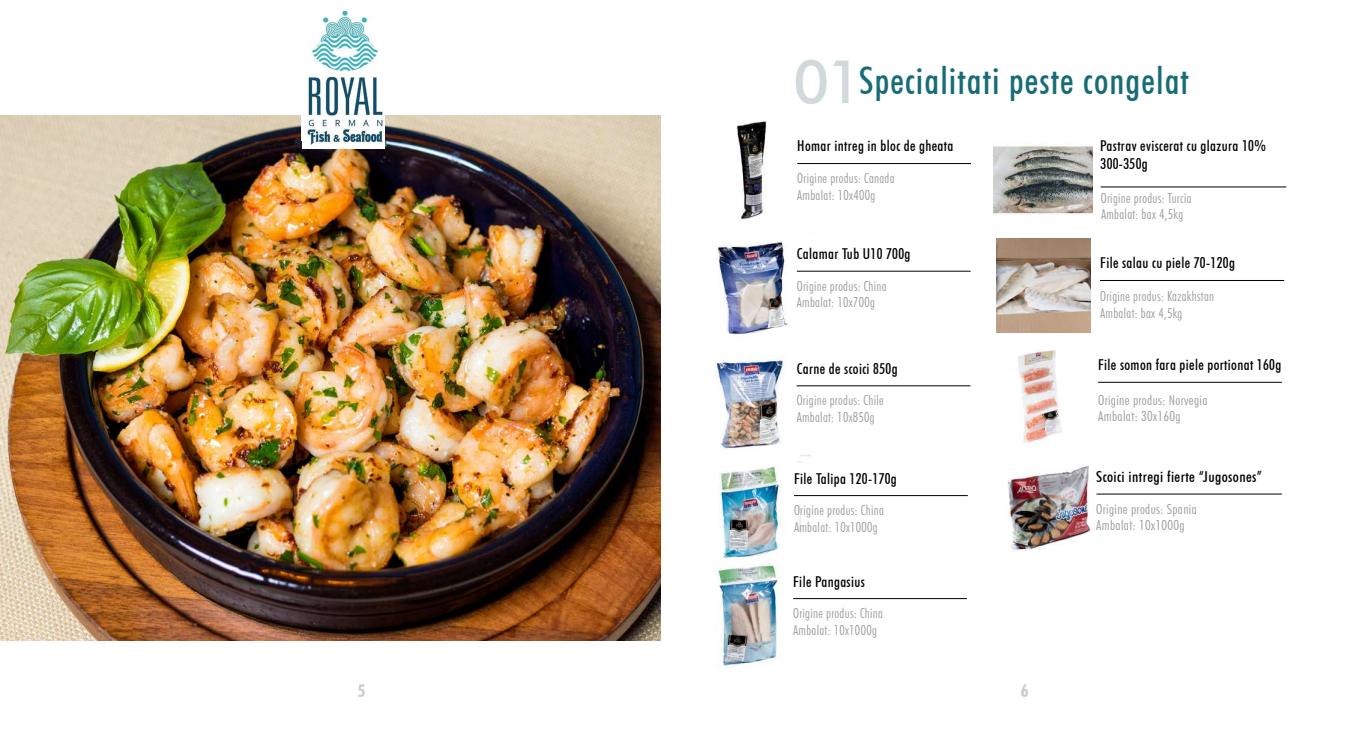
<style>
.page{position:relative;width:1350px;height:745px;background:#fff}
.page>*{position:absolute;margin:0;border:0;box-sizing:border-box;transform-origin:0 0}
.t1{font:500 60px "Futura BT";color:#d2d9db}
.t2{font:500 condensed 37.5px "Futura BT";letter-spacing:.03em;color:#176c75}
.t3{font:700 condensed 17.5px "Futura BT";color:#ccc}
.t4{font:500 condensed 15px/18px "Futura BT";letter-spacing:.025em;color:#000}
.t5{font:500 condensed 15px "Futura BT";letter-spacing:.025em;color:#000;scale:1.06 1}
.t6{font:300 condensed 13.75px/16.5px "Futura BT";letter-spacing:.025em;color:#999}
.t7{font:300 condensed 13.75px/16.5px "Futura BT";letter-spacing:.025em;color:#999;scale:1.06 1}
</style>
<div class="page">
<img style="left:716px;top:565px;width:88px;height:102px">
<img style="left:719px;top:461px;width:82px;height:98px">
<img style="left:1018px;top:349px;width:44px;height:94px">
<img style="left:1007px;top:464px;width:99px;height:87px">
<img style="left:714px;top:359px;width:100px;height:97px">
<img style="left:717px;top:242px;width:97px;height:96px">
<img style="left:737px;top:119px;width:65px;height:100px">
<hr style="left:797px;top:163px;width:174px;height:1px;background:#000">
<hr style="left:797px;top:385px;width:173px;height:1px;background:#000">
<hr style="left:1100px;top:280px;width:184px;height:1px;background:#000">
<hr style="left:1101px;top:186px;width:185px;height:1px;background:#000">
<hr style="left:1097px;top:493px;width:185px;height:1px;background:#000">
<hr style="left:797px;top:271px;width:174px;height:1px;background:#000">
<hr style="left:1098px;top:382px;width:184px;height:1px;background:#000">
<hr style="left:794px;top:495px;width:174px;height:1px;background:#000">
<img style="left:0;top:115px;width:661px;height:525px">
<img style="left:302px;top:12px;width:82px;height:137px">
<img style="left:993px;top:145px;width:100px;height:70px">
<hr style="left:793px;top:598px;width:174px;height:1px;background:#000">
<img style="left:996px;top:238px;width:94px;height:94px">
<h1 class="t1" style="left:793px;top:45px;width:71px">01</h1>
<h2 class="t2" style="left:859px;top:58px;width:331px">Specialitati peste congelat</h2>
<p class="t4" style="left:797px;top:137px;width:158px">Homar intreg in bloc de gheata</p>
<p class="t6" style="left:797px;top:170px;width:99px">Origine produs: Canada<br>Ambalat: 10x400g</p>
<p class="t4" style="left:1100px;top:137px;width:167px">Pastrav eviscerat cu glazura 10%<br>300-350g</p>
<p class="t6" style="left:1101px;top:189px;width:92px">Origine produs: Turcia<br>Ambalat: bax 4,5kg</p>
<p class="t4" style="left:797px;top:244px;width:115px">Calamar Tub U10 700g</p>
<p class="t6" style="left:797px;top:277px;width:91px">Origine produs: China<br>Ambalat: 10x700g</p>
<p class="t4" style="left:797px;top:359px;width:102px">Carne de scoici 850g</p>
<p class="t6" style="left:797px;top:392px;width:88px">Origine produs: Chile<br>Ambalat: 10x850g</p>
<p class="t4" style="left:794px;top:469px;width:104px">File Talipa 120-170g</p>
<p class="t6" style="left:794px;top:501px;width:91px">Origine produs: China<br>Ambalat: 10x1000g</p>
<p class="t4" style="left:793px;top:571px;width:73px">File Pangasius</p>
<p class="t6" style="left:793px;top:604px;width:91px">Origine produs: China<br>Ambalat: 10x1000g</p>
<p class="t3" style="left:358px;top:679px;width:9px">5</p>
<p class="t3" style="left:1021px;top:679px;width:9px">6</p>
<p class="t4" style="left:1100px;top:254px;width:136px">File salau cu piele 70-120g</p>
<p class="t6" style="left:1100px;top:288px;width:115px">Origine produs: Kazakhstan<br>Ambalat: bax 4,5kg</p>
<p class="t4" style="left:1098px;top:355px;width:185px">File somon fara piele portionat 160g</p>
<p class="t7" style="left:1098px;top:391px;width:105px">Origine produs: Norvegia<br>Ambalat: 30x160g</p>
<p class="t5" style="left:1096px;top:467px;width:158px">Scoici intregi fierte “Jugosones”</p>
<p class="t7" style="left:1096px;top:500px;width:97px">Origine produs: Spania<br>Ambalat: 10x1000g</p>
</div>
